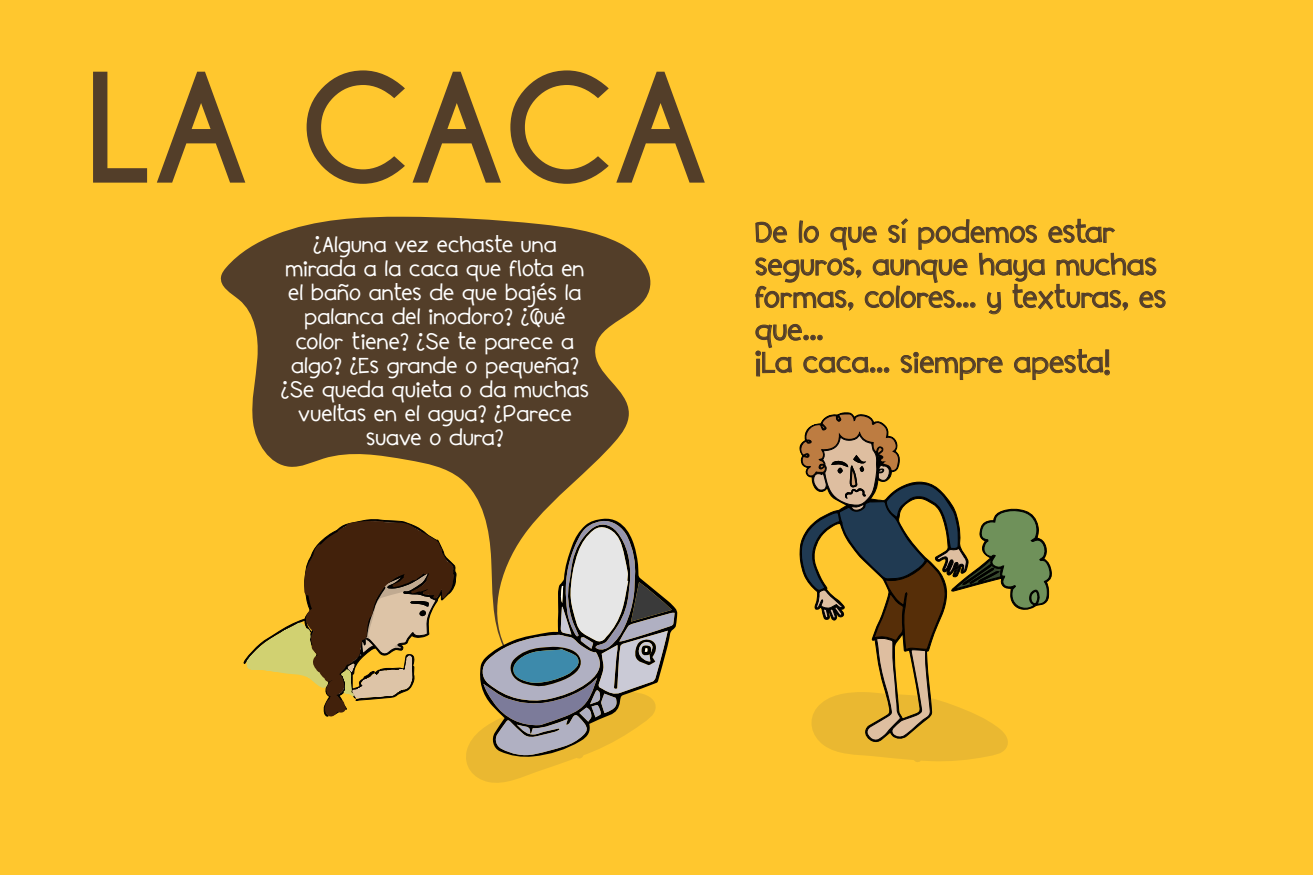
<style>
.page{position:relative;width:1313px;height:875px;background:#fff}
.page>*{position:absolute;margin:0;border:0;box-sizing:border-box;transform-origin:0 0}
.t1{font:700 142.01px "Caviar Dreams";letter-spacing:-.02em;color:#533e29}
.t2{font:27.12px/32.6px "Trexos";color:#533e29}
.t3{font:20.12px/24.2px "Trexos";color:#fff;text-align:center}
</style>
<div class="page">
<div style="left:0;top:0;width:1312px;height:875px;background:#ffc72e"></div>
<svg style="left:220px;top:217px;width:431px;height:301px;fill:#533e29"></svg>
<svg style="left:466px;top:520px;width:208px;height:263px"></svg>
<svg style="left:755px;top:218px;width:410px;height:96px"></svg>
<svg style="left:755px;top:324px;width:134px;height:52px"></svg>
<svg style="left:900px;top:352px;width:102px;height:28px"></svg>
<svg style="left:1014px;top:349px;width:95px;height:31px"></svg>
<svg style="left:799px;top:414px;width:253px;height:348px"></svg>
<svg style="left:244px;top:519px;width:213px;height:198px"></svg>
<h1 class="t1" style="left:83px;top:43px;width:627px">LA CACA</h1>
<p class="t3" style="left:281px;top:232px;width:310px">¿Alguna vez echaste una mirada a la caca que flota en el baño antes de que bajés la palanca del inodoro? ¿Qué color tiene? ¿Se te parece a algo? ¿Es grande o pequeña? ¿Se queda quieta o da muchas vueltas en el agua? ¿Parece suave o dura?</p>
<h2 class="t2" style="left:756px;top:215px;width:413px">De lo que sí podemos estar seguros, aunque haya muchas formas, colores... y texturas, es que...<br>¡La caca... siempre apesta!</h2>
</div>
